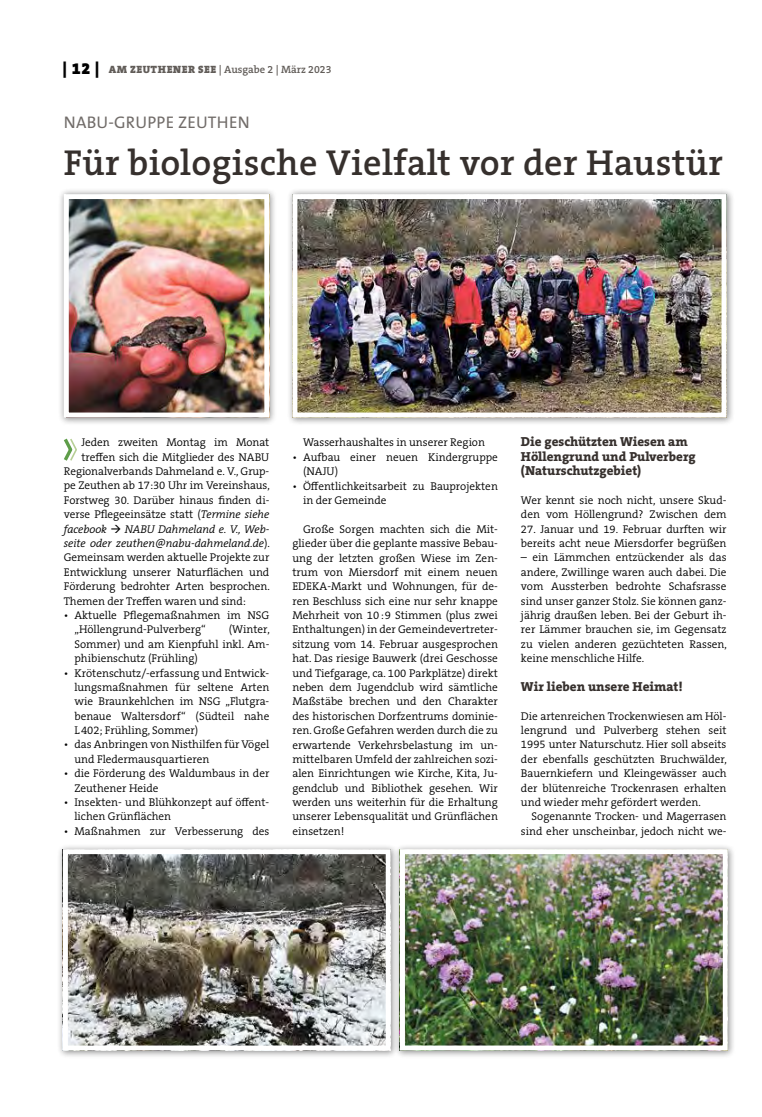
<style>
.page{position:relative;width:762px;height:1117px;background:#fff}
.page>*{position:absolute;margin:0;border:0;box-sizing:border-box;transform-origin:0 0}
.t1{font:600 36.25px "The Serif B W6";letter-spacing:.01em;color:#36302d}
.t2{font:16.88px "The Sans B W5 Plain";letter-spacing:.015em;color:#716c69}
.t3{font:800 13.12px/14.4px "The Serif B W8";color:#36302d}
.t4{font:300 11.25px/14.4px "The Serif B W4";color:#000}
.t5{font:italic 300 11.25px "The Serif B W4";letter-spacing:-.005em;color:#000}
.t6{font:600 10.62px "The Serif B W6";color:#615c58}
.s1{font-family:"The Serif B W9";font-weight:900;font-size:16.25px;color:#000}
.s2{font-family:"The Serif B W9";font-weight:900}
.s3{font-style:italic}
.s4{font-style:normal}
</style>
<div class="page">
<svg style="left:64px;top:438px;width:13px;height:23px"></svg>
<div style="left:287px;top:188px;width:447px;height:237px;background:#000;opacity:.45"></div>
<img style="left:298px;top:200px;width:422px;height:211px">
<div style="left:292px;top:194px;width:434px;height:223px;border:5px solid #fff"></div>
<div style="left:58px;top:188px;width:219px;height:237px;background:#000;opacity:.45"></div>
<img style="left:70px;top:200px;width:193px;height:211px">
<div style="left:64px;top:194px;width:205px;height:223px;border:5px solid #fff"></div>
<div style="left:57px;top:843px;width:342px;height:215px;background:#000;opacity:.45"></div>
<img style="left:69px;top:854px;width:316px;height:190px">
<div style="left:63px;top:848px;width:328px;height:202px;border:5px solid #fff"></div>
<div style="left:394px;top:843px;width:342px;height:215px;background:#000;opacity:.45"></div>
<img style="left:406px;top:854px;width:316px;height:190px">
<div style="left:400px;top:848px;width:328px;height:202px;border:5px solid #fff"></div>
<p class="t6" style="left:63px;top:63px;width:270px"><span class="s1">| 12 |</span> <span class="s2">AM ZEUTHENER SEE</span> | Ausgabe 2 | März 2023</p>
<h2 class="t2" style="left:64px;top:111px;width:12px">NABU</h2>
<h2 class="t2" style="left:108px;top:111px;width:143px">-GRUPPE ZEUTH EN</h2>
<h1 class="t1" style="left:64px;top:139px;width:661px">Für biologische Vielfalt vor der Haustür</h1>
<p class="t4" style="left:82px;top:435px;width:189px">Jeden zweiten Montag im Monat</p>
<p class="t4" style="left:82px;top:449px;width:189px">treffen sich die Mitglieder des NABU</p>
<p class="t4" style="left:64px;top:464px;width:207px">Regionalverbands Dahmeland e. V., Grup-</p>
<p class="t4" style="left:64px;top:478px;width:208px">pe Zeuthen ab 17:30 Uhr im Vereinshaus,</p>
<p class="t4" style="left:64px;top:493px;width:207px">Forstweg 30. Darüber hinaus finden di-</p>
<p class="t4" style="left:64px;top:507px;width:207px">verse Pflegeeinsätze statt (<span class="s3">Termine siehe</span></p>
<p class="t5" style="left:64px;top:521px;width:207px">facebook → NABU Dahmeland e. V., Web-</p>
<p class="t5" style="left:64px;top:536px;width:207px">seite oder zeuthen@nabu-dahmeland.de<span class="s4">).</span></p>
<p class="t4" style="left:64px;top:550px;width:207px">Gemeinsam werden aktuelle Projekte zur</p>
<p class="t4" style="left:64px;top:564px;width:207px">Entwicklung unserer Naturflächen und</p>
<p class="t4" style="left:64px;top:579px;width:207px">Förderung bedrohter Arten besprochen.</p>
<p class="t4" style="left:64px;top:593px;width:184px">Themen der Treffen waren und sind:</p>
<p class="t4" style="left:74px;top:608px;width:196px;text-indent:-11px">• Aktuelle Pflegemaßnahmen im NSG „Höllengrund-Pulverberg“</p>
<p class="t4" style="left:74px;top:622px;width:197px;text-align:justify;text-indent:154px">(Winter, Sommer) und am Kienpfuhl inkl. Am&shy;phibienschutz (Frühling)</p>
<p class="t4" style="left:74px;top:665px;width:196px;text-align:justify;text-indent:-11px">• Krötenschutz/-erfassung und Entwick&shy;lungsmaßnahmen für seltene Arten wie Braunkehlchen im NSG „Flutgra&shy;benaue Waltersdorf“ (Südteil nahe L402; Frühling, Sommer)</p>
<p class="t4" style="left:74px;top:737px;width:196px;text-indent:-11px">• das Anbringen von Nisthilfen für Vögel und Fledermausquartieren</p>
<p class="t4" style="left:74px;top:766px;width:196px;text-indent:-11px">• die Förderung des Waldumbaus in der<br>Zeuthener Heide</p>
<p class="t4" style="left:74px;top:794px;width:196px;text-indent:-11px">• Insekten- und Blühkonzept auf öffent&shy;lichen Grünflächen</p>
<p class="t4" style="left:64px;top:823px;width:207px">• Maßnahmen zur Verbesserung des</p>
<p class="t4" style="left:303px;top:435px;width:183px">Wasserhaushaltes in unserer Region</p>
<p class="t4" style="left:303px;top:449px;width:196px;text-indent:-11px">• Aufbau einer neuen Kindergruppe (NAJU)</p>
<p class="t4" style="left:303px;top:478px;width:196px;text-indent:-11px">• Öffentlichkeitsarbeit zu Bauprojekten in der Gemeinde</p>
<p class="t4" style="left:292px;top:521px;width:207px;text-align:justify;text-indent:11px">Große Sorgen machten sich die Mit&shy;glieder über die geplante massive Bebau&shy;ung der letzten großen Wiese im Zen&shy;trum von Miersdorf mit einem neuen EDEKA-Markt und Wohnungen, für de&shy;ren Beschluss sich eine nur sehr knappe Mehrheit von 10:9 Stimmen (plus zwei Enthaltungen) in der Gemeindevertreter&shy;sitzung vom 14. Februar ausgesprochen hat. Das riesige Bauwerk (drei Geschosse und Tiefgarage, ca. 100 Parkplätze) direkt neben dem Jugendclub wird sämtliche Maßstäbe brechen und den Charakter des historischen Dorfzentrums dominie&shy;ren. Große Gefahren werden durch die zu erwartende Verkehrsbelastung im un&shy;mittelbaren Umfeld der zahlreichen sozi&shy;alen Einrichtungen wie Kirche, Kita, Ju&shy;gendclub und Bibliothek gesehen. Wir werden uns weiterhin für die Erhaltung unserer Lebensqualität und Grünflächen einsetzen!</p>
<p class="t3" style="left:521px;top:434px;width:176px">Die geschützten Wiesen am<br>Höllengrund und Pulverberg (Naturschutzgebiet)</p>
<p class="t4" style="left:521px;top:493px;width:207px">Wer kennt sie noch nicht, unsere Skud&shy;den vom Höllengrund? Zwischen dem</p>
<p class="t4" style="left:521px;top:521px;width:207px">27. Januar und 19. Februar durften wir bereits acht neue Miersdorfer begrüßen</p>
<p class="t4" style="left:521px;top:550px;width:207px;text-align:justify">– ein Lämmchen entzückender als das andere, Zwillinge waren auch dabei. Die vom Aussterben bedrohte Schafsrasse sind unser ganzer Stolz. Sie können ganz&shy;jährig draußen leben. Bei der Geburt ih&shy;rer Lämmer brauchen sie, im Gegensatz zu vielen anderen gezüchteten Rassen, keine menschliche Hilfe.</p>
<p class="t3" style="left:521px;top:679px;width:163px">Wir lieben unsere Heimat!</p>
<p class="t4" style="left:521px;top:708px;width:208px;text-align:justify">Die artenreichen Trockenwiesen am Höl&shy;lengrund und Pulverberg stehen seit 1995 unter Naturschutz. Hier soll abseits der ebenfalls geschützten Bruchwälder, Bauernkiefern und Kleingewässer auch der blütenreiche Trockenrasen erhalten und wieder mehr gefördert werden.</p>
<p class="t4" style="left:521px;top:809px;width:207px;text-align:right">Sogenannte Trocken- und Magerrasen sind eher unscheinbar, jedoch nicht we-</p>
</div>
